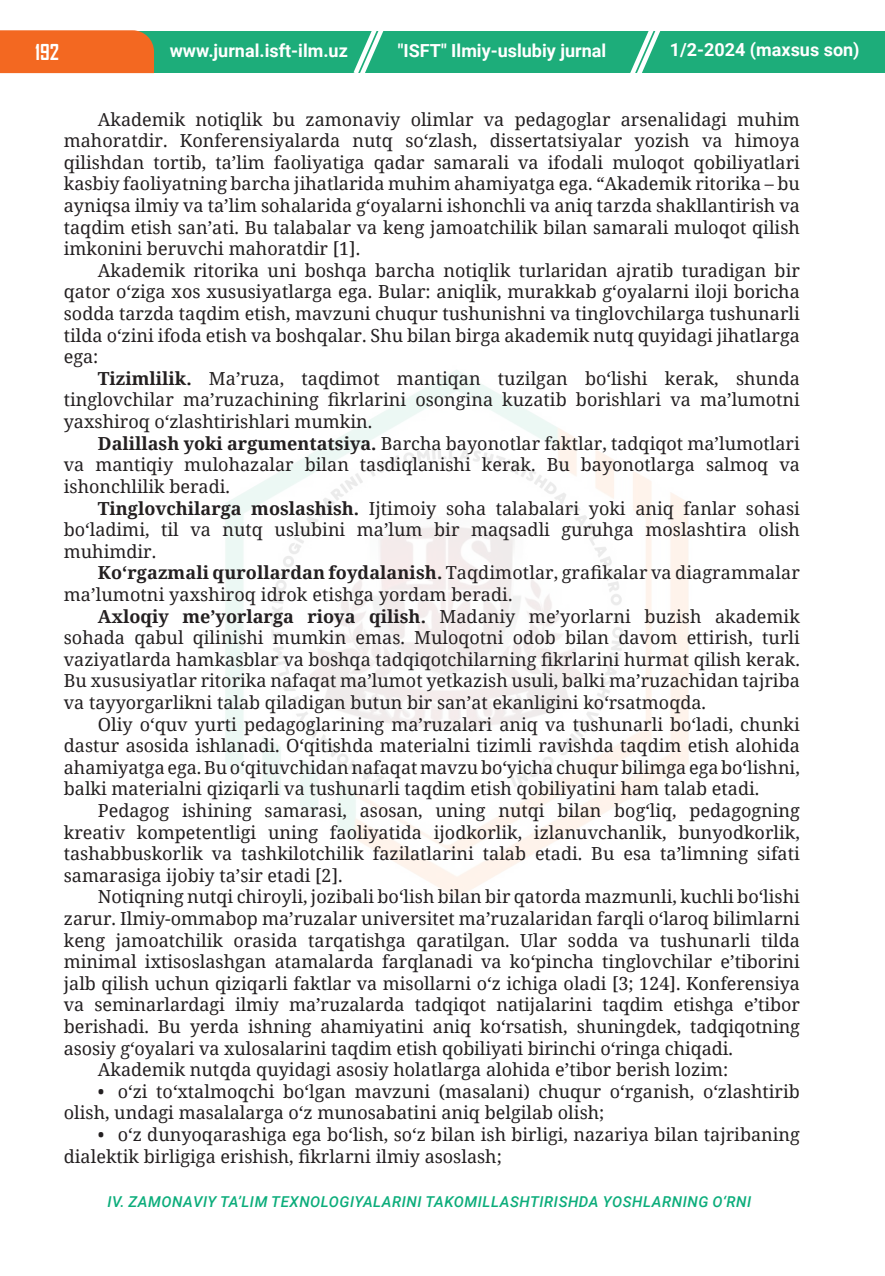
<style>
.page{position:relative;width:885px;height:1276px;background:#fff}
.page>*{position:absolute;margin:0;border:0;box-sizing:border-box;transform-origin:0 0}
.t1{font:700 21px "Agency FB";color:#fff}
.main_text{font:18px/21.6px "Noto Serif";color:#231f20;text-align:justify}
.t2{font:700 18px "Roboto";color:#fff}
.t3{font:italic 500 15px "Roboto";letter-spacing:.035em;color:#0cad7b}
.s1{font-weight:700}
</style>
<div class="page">
<div style="left:123px;top:31px;width:761px;height:42px;background:#1dad7a"></div>
<hr style="left:884px;top:31px;width:1px;height:42px;background:#1dad7a">
<svg style="left:353px;top:31px;width:31px;height:42px"></svg>
<svg style="left:630px;top:31px;width:31px;height:42px"></svg>
<div style="left:0;top:30px;width:154px;height:43px;background:#f36821"></div>
<p class="t1" style="left:35px;top:39px;width:25px">192</p>
<p class="t2" style="left:170px;top:38px;width:180px">www.jurnal.isft-ilm.uz</p>
<p class="t2" style="left:397px;top:38px;width:210px">"ISFT" Ilmiy-uslubiy jurnal</p>
<p class="t2" style="left:669px;top:37px;width:191px">1/2-2024 (maxsus son)</p>
<p class="main_text" style="left:64px;top:108px;width:737px;text-indent:34px">Akademik notiqlik bu zamonaviy olimlar va pedagoglar arsenalidagi muhim mahoratdir. Konferensiyalarda nutq so‘zlash, dissertatsiyalar yozish va himoya qilishdan tortib, taʼlim faoliyatiga qadar samarali va ifodali muloqot qobiliyatlari kasbiy faoliyatning barcha jihatlarida muhim ahamiyatga ega. “Akademik ritorika – bu ayniqsa ilmiy va taʼlim sohalarida g‘oyalarni ishonchli va aniq tarzda shakllantirish va taqdim etish sanʼati. Bu talabalar va keng jamoatchilik bilan samarali muloqot qilish imkonini beruvchi mahoratdir [1].</p>
<p class="main_text" style="left:64px;top:259px;width:737px;text-indent:34px">Akademik ritorika uni boshqa barcha notiqlik turlaridan ajratib turadigan bir qator o‘ziga xos xususiyatlarga ega. Bular: aniqlik, murakkab g‘oyalarni iloji boricha sodda tarzda taqdim etish, mavzuni chuqur tushunishni va tinglovchilarga tushunarli tilda o‘zini ifoda etish va boshqalar. Shu bilan birga akademik nutq quyidagi jihatlarga ega:</p>
<p class="main_text" style="left:64px;top:367px;width:737px;text-indent:34px"><span class="s1">Tizimlilik.</span> Maʼruza, taqdimot mantiqan tuzilgan bo‘lishi kerak, shunda tinglovchilar maʼruzachining fikrlarini osongina kuzatib borishlari va maʼlumotni yaxshiroq o‘zlashtirishlari mumkin.</p>
<p class="main_text" style="left:64px;top:432px;width:737px;text-indent:34px"><span class="s1">Dalillash yoki argumentatsiya.</span> Barcha bayonotlar faktlar, tadqiqot maʼlumotlari va mantiqiy mulohazalar bilan tasdiqlanishi kerak. Bu bayonotlarga salmoq va ishonchlilik beradi.</p>
<p class="main_text" style="left:64px;top:496px;width:737px;text-indent:34px"><span class="s1">Tinglovchilarga moslashish.</span> Ijtimoiy soha talabalari yoki aniq fanlar sohasi bo‘ladimi, til va nutq uslubini maʼlum bir maqsadli guruhga moslashtira olish muhimdir.</p>
<p class="main_text" style="left:64px;top:561px;width:737px;text-indent:34px"><span class="s1">Ko‘rgazmali qurollardan foydalanish.</span> Taqdimotlar, grafikalar va diagrammalar maʼlumotni yaxshiroq idrok etishga yordam beradi.</p>
<p class="main_text" style="left:64px;top:604px;width:737px;text-indent:34px"><span class="s1">Axloqiy meʼyorlarga rioya qilish.</span> Madaniy meʼyorlarni buzish akademik sohada qabul qilinishi mumkin emas. Muloqotni odob bilan davom ettirish, turli vaziyatlarda hamkasblar va boshqa tadqiqotchilarning fikrlarini hurmat qilish kerak.<br>Bu xususiyatlar ritorika nafaqat maʼlumot yetkazish usuli, balki maʼruzachidan tajriba va tayyorgarlikni talab qiladigan butun bir sanʼat ekanligini ko‘rsatmoqda.</p>
<p class="main_text" style="left:64px;top:712px;width:737px;text-indent:34px">Oliy o‘quv yurti pedagoglarining maʼruzalari aniq va tushunarli bo‘ladi, chunki dastur asosida ishlanadi. O‘qitishda materialni tizimli ravishda taqdim etish alohida ahamiyatga ega. Bu o‘qituvchidan nafaqat mavzu bo‘yicha chuqur bilimga ega bo‘lishni, balki materialni qiziqarli va tushunarli taqdim etish qobiliyatini ham talab etadi.</p>
<p class="main_text" style="left:64px;top:799px;width:737px;text-indent:34px">Pedagog ishining samarasi, asosan, uning nutqi bilan bog‘liq, pedagogning kreativ kompetentligi uning faoliyatida ijodkorlik, izlanuvchanlik, bunyodkorlik, tashabbuskorlik va tashkilotchilik fazilatlarini talab etadi. Bu esa taʼlimning sifati samarasiga ijobiy taʼsir etadi [2].</p>
<p class="main_text" style="left:64px;top:885px;width:737px;text-indent:34px">Notiqning nutqi chiroyli, jozibali bo‘lish bilan bir qatorda mazmunli, kuchli bo‘lishi zarur. Ilmiy-ommabop maʼruzalar universitet maʼruzalaridan farqli o‘laroq bilimlarni keng jamoatchilik orasida tarqatishga qaratilgan. Ular sodda va tushunarli tilda minimal ixtisoslashgan atamalarda farqlanadi va ko‘pincha tinglovchilar eʼtiborini jalb qilish uchun qiziqarli faktlar va misollarni o‘z ichiga oladi [3; 124]. Konferensiya va seminarlardagi ilmiy maʼruzalarda tadqiqot natijalarini taqdim etishga eʼtibor berishadi. Bu yerda ishning ahamiyatini aniq ko‘rsatish, shuningdek, tadqiqotning asosiy g‘oyalari va xulosalarini taqdim etish qobiliyati birinchi o‘ringa chiqadi.</p>
<p class="main_text" style="left:98px;top:1058px;width:632px">Akademik nutqda quyidagi asosiy holatlarga alohida eʼtibor berish lozim:</p>
<p class="main_text" style="left:64px;top:1080px;width:737px;text-indent:34px">• o‘zi to‘xtalmoqchi bo‘lgan mavzuni (masalani) chuqur o‘rganish, o‘zlashtirib olish, undagi masalalarga o‘z munosabatini aniq belgilab olish;</p>
<p class="main_text" style="left:64px;top:1123px;width:737px;text-indent:34px">• o‘z dunyoqarashiga ega bo‘lish, so‘z bilan ish birligi, nazariya bilan tajribaning dialektik birligiga erishish, fikrlarni ilmiy asoslash;</p>
<p class="t3" style="left:107px;top:1191px;width:645px">IV. ZAMONAVIY TA’LIM TEXNOLOGIYALARINI TAKOMILLASHTIRISHDA YOSHLARNING O‘RNI</p>
</div>
